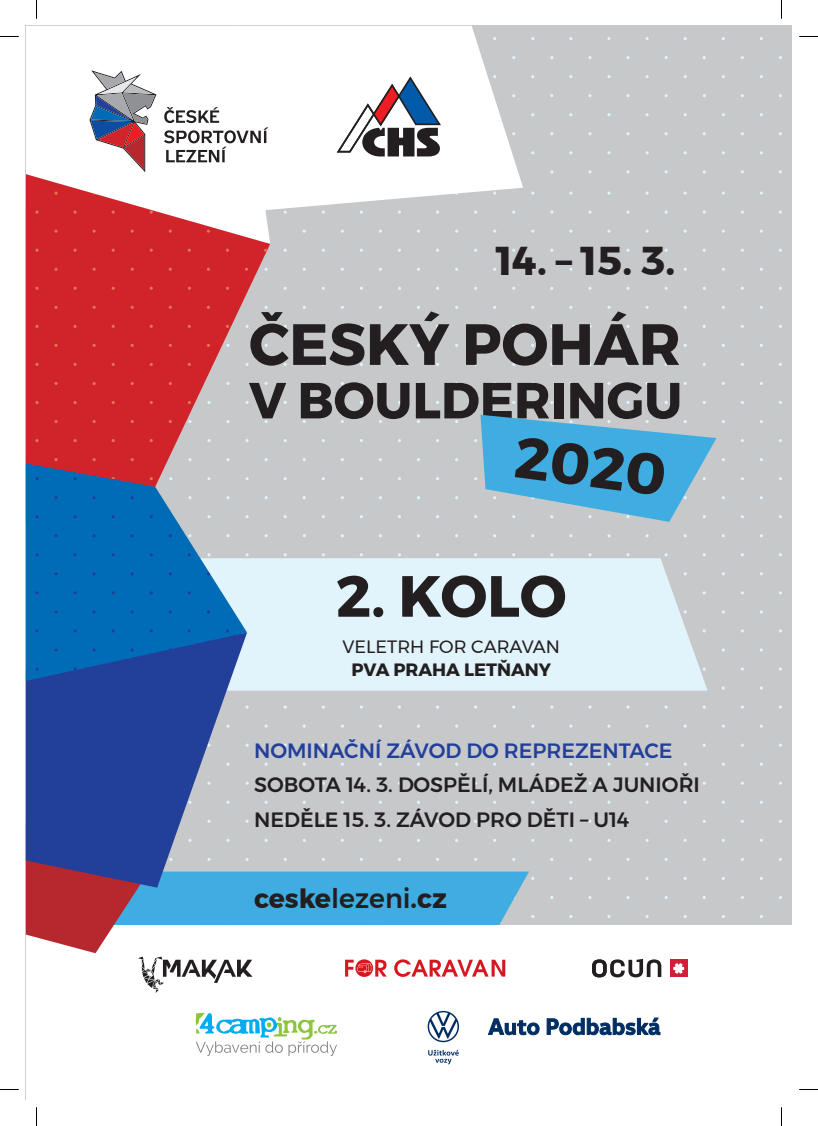
<style>
.page{position:relative;width:818px;height:1126px;background:#fff}
.page>*{position:absolute;margin:0;border:0;box-sizing:border-box;transform-origin:0 0}
.t1{font:700 58px "Montserrat";color:#231f20}
.t2{font:700 57.88px "Montserrat";color:#231f20}
.t3{font:700 50.62px "Montserrat";color:#231f20}
.t4{font:700 40.12px "Montserrat";color:#231f20}
.t5{font:700 26.75px "Montserrat";color:#231f20}
.t6{font:500 20.62px/34.4px "Montserrat";color:#231f20}
.t7{font:500 20.62px "Montserrat";color:#223f99}
.t8{font:17.88px "Montserrat";color:#231f20}
.t9{font:700 17.88px "Montserrat";color:#231f20}
.s1{font-weight:500}
</style>
<div class="page">
<div style="left:26px;top:26px;width:765px;height:1073px;background:#c7c8ca"></div>
<div style="left:247px;top:558px;width:460px;height:132px;background:#e1f4fc"></div>
<div style="left:176px;top:871px;width:352px;height:53px;background:#40ade2"></div>
<div style="left:26px;top:924px;width:765px;height:175px;background:#fff"></div>
<div style="left:26px;top:26px;width:205px;height:148px;background:#fff"></div>
<svg style="left:26px;top:174px;width:244px;height:345px;fill:#d1232a"></svg>
<svg style="left:231px;top:26px;width:292px;height:184px;fill:#fff"></svg>
<svg style="left:26px;top:887px;width:150px;height:67px"></svg>
<svg style="left:26px;top:681px;width:221px;height:206px;fill:#223f99"></svg>
<svg style="left:26px;top:463px;width:221px;height:218px;fill:#006cb7"></svg>
<svg style="left:54px;top:496px;width:4px;height:3px"></svg>
<svg style="left:35px;top:515px;width:4px;height:3px"></svg>
<svg style="left:73px;top:515px;width:4px;height:3px"></svg>
<svg style="left:92px;top:496px;width:4px;height:3px"></svg>
<svg style="left:130px;top:496px;width:4px;height:3px"></svg>
<svg style="left:111px;top:515px;width:4px;height:3px"></svg>
<svg style="left:54px;top:534px;width:4px;height:3px"></svg>
<svg style="left:92px;top:534px;width:4px;height:3px"></svg>
<svg style="left:130px;top:534px;width:4px;height:3px"></svg>
<svg style="left:35px;top:553px;width:4px;height:3px"></svg>
<svg style="left:73px;top:553px;width:4px;height:3px"></svg>
<svg style="left:111px;top:553px;width:4px;height:3px"></svg>
<svg style="left:54px;top:572px;width:4px;height:3px"></svg>
<svg style="left:35px;top:591px;width:4px;height:3px"></svg>
<svg style="left:73px;top:591px;width:4px;height:3px"></svg>
<svg style="left:92px;top:572px;width:4px;height:3px"></svg>
<svg style="left:130px;top:572px;width:4px;height:3px"></svg>
<svg style="left:111px;top:591px;width:4px;height:3px"></svg>
<svg style="left:54px;top:610px;width:4px;height:3px"></svg>
<svg style="left:92px;top:610px;width:4px;height:3px"></svg>
<svg style="left:130px;top:610px;width:4px;height:3px"></svg>
<svg style="left:35px;top:629px;width:4px;height:3px"></svg>
<svg style="left:73px;top:629px;width:4px;height:3px"></svg>
<svg style="left:111px;top:629px;width:4px;height:3px"></svg>
<svg style="left:54px;top:648px;width:4px;height:3px"></svg>
<svg style="left:35px;top:667px;width:4px;height:3px"></svg>
<svg style="left:73px;top:667px;width:4px;height:3px"></svg>
<svg style="left:92px;top:648px;width:4px;height:3px"></svg>
<svg style="left:130px;top:648px;width:4px;height:3px"></svg>
<svg style="left:111px;top:667px;width:4px;height:3px"></svg>
<svg style="left:54px;top:191px;width:4px;height:4px"></svg>
<svg style="left:35px;top:210px;width:4px;height:4px"></svg>
<svg style="left:73px;top:210px;width:4px;height:4px"></svg>
<svg style="left:92px;top:191px;width:4px;height:4px"></svg>
<svg style="left:130px;top:191px;width:4px;height:4px"></svg>
<svg style="left:111px;top:210px;width:4px;height:4px"></svg>
<svg style="left:150px;top:210px;width:3px;height:4px"></svg>
<svg style="left:169px;top:191px;width:3px;height:4px"></svg>
<svg style="left:207px;top:191px;width:3px;height:4px"></svg>
<svg style="left:188px;top:210px;width:3px;height:4px"></svg>
<svg style="left:226px;top:210px;width:3px;height:4px"></svg>
<svg style="left:245px;top:191px;width:3px;height:4px"></svg>
<svg style="left:264px;top:210px;width:3px;height:4px"></svg>
<svg style="left:54px;top:229px;width:4px;height:4px"></svg>
<svg style="left:92px;top:229px;width:4px;height:4px"></svg>
<svg style="left:130px;top:229px;width:4px;height:4px"></svg>
<svg style="left:169px;top:229px;width:3px;height:4px"></svg>
<svg style="left:207px;top:229px;width:3px;height:4px"></svg>
<svg style="left:245px;top:229px;width:3px;height:4px"></svg>
<svg style="left:35px;top:248px;width:4px;height:4px"></svg>
<svg style="left:73px;top:248px;width:4px;height:4px"></svg>
<svg style="left:111px;top:248px;width:4px;height:4px"></svg>
<svg style="left:150px;top:248px;width:3px;height:4px"></svg>
<svg style="left:188px;top:248px;width:3px;height:4px"></svg>
<svg style="left:226px;top:248px;width:3px;height:4px"></svg>
<svg style="left:264px;top:248px;width:3px;height:4px"></svg>
<svg style="left:54px;top:267px;width:4px;height:4px"></svg>
<svg style="left:35px;top:287px;width:4px;height:3px"></svg>
<svg style="left:73px;top:287px;width:4px;height:3px"></svg>
<svg style="left:92px;top:267px;width:4px;height:4px"></svg>
<svg style="left:130px;top:267px;width:4px;height:4px"></svg>
<svg style="left:111px;top:287px;width:4px;height:3px"></svg>
<svg style="left:169px;top:267px;width:3px;height:4px"></svg>
<svg style="left:207px;top:267px;width:3px;height:4px"></svg>
<svg style="left:245px;top:267px;width:3px;height:4px"></svg>
<svg style="left:54px;top:306px;width:4px;height:3px"></svg>
<svg style="left:92px;top:306px;width:4px;height:3px"></svg>
<svg style="left:130px;top:306px;width:4px;height:3px"></svg>
<svg style="left:35px;top:325px;width:4px;height:3px"></svg>
<svg style="left:73px;top:325px;width:4px;height:3px"></svg>
<svg style="left:111px;top:325px;width:4px;height:3px"></svg>
<svg style="left:54px;top:344px;width:4px;height:3px"></svg>
<svg style="left:35px;top:363px;width:4px;height:3px"></svg>
<svg style="left:73px;top:363px;width:4px;height:3px"></svg>
<svg style="left:92px;top:344px;width:4px;height:3px"></svg>
<svg style="left:130px;top:344px;width:4px;height:3px"></svg>
<svg style="left:111px;top:363px;width:4px;height:3px"></svg>
<svg style="left:54px;top:382px;width:4px;height:3px"></svg>
<svg style="left:92px;top:382px;width:4px;height:3px"></svg>
<svg style="left:130px;top:382px;width:4px;height:3px"></svg>
<svg style="left:35px;top:401px;width:4px;height:3px"></svg>
<svg style="left:73px;top:401px;width:4px;height:3px"></svg>
<svg style="left:111px;top:401px;width:4px;height:3px"></svg>
<svg style="left:54px;top:420px;width:4px;height:3px"></svg>
<svg style="left:35px;top:439px;width:4px;height:3px"></svg>
<svg style="left:73px;top:439px;width:4px;height:3px"></svg>
<svg style="left:92px;top:420px;width:4px;height:3px"></svg>
<svg style="left:130px;top:420px;width:4px;height:3px"></svg>
<svg style="left:111px;top:439px;width:4px;height:3px"></svg>
<svg style="left:54px;top:458px;width:4px;height:3px"></svg>
<svg style="left:92px;top:458px;width:4px;height:3px"></svg>
<svg style="left:130px;top:458px;width:4px;height:3px"></svg>
<svg style="left:35px;top:477px;width:4px;height:3px"></svg>
<svg style="left:73px;top:477px;width:4px;height:3px"></svg>
<svg style="left:111px;top:477px;width:4px;height:3px"></svg>
<svg style="left:89px;top:70px;width:67px;height:103px"></svg>
<svg style="left:164px;top:107px;width:32px;height:16px"></svg>
<svg style="left:198px;top:107px;width:21px;height:16px"></svg>
<svg style="left:164px;top:130px;width:34px;height:13px"></svg>
<svg style="left:236px;top:127px;width:32px;height:16px"></svg>
<svg style="left:166px;top:150px;width:30px;height:12px"></svg>
<svg style="left:198px;top:130px;width:38px;height:32px"></svg>
<svg style="left:474px;top:415px;width:242px;height:107px"></svg>
<svg style="left:514px;top:437px;width:74px;height:48px"></svg>
<svg style="left:588px;top:439px;width:76px;height:60px"></svg>
<svg style="left:439px;top:75px;width:3px;height:51px"></svg>
<svg style="left:335px;top:75px;width:104px;height:81px"></svg>
<svg style="left:427px;top:1010px;width:31px;height:32px"></svg>
<svg style="left:428px;top:1049px;width:30px;height:16px"></svg>
<svg style="left:488px;top:1018px;width:51px;height:16px"></svg>
<svg style="left:546px;top:1017px;width:52px;height:17px"></svg>
<svg style="left:599px;top:1017px;width:46px;height:17px"></svg>
<svg style="left:645px;top:1017px;width:16px;height:17px"></svg>
<svg style="left:592px;top:959px;width:50px;height:18px"></svg>
<svg style="left:646px;top:959px;width:41px;height:17px"></svg>
<svg style="left:394px;top:959px;width:41px;height:17px"></svg>
<svg style="left:435px;top:959px;width:70px;height:17px"></svg>
<svg style="left:345px;top:959px;width:41px;height:17px"></svg>
<svg style="left:195px;top:1012px;width:31px;height:21px"></svg>
<svg style="left:196px;top:1041px;width:35px;height:14px"></svg>
<svg style="left:226px;top:1018px;width:38px;height:34px"></svg>
<svg style="left:264px;top:1017px;width:73px;height:38px"></svg>
<svg style="left:321px;top:1044px;width:16px;height:11px"></svg>
<svg style="left:131px;top:952px;width:38px;height:41px"></svg>
<svg style="left:213px;top:959px;width:39px;height:23px"></svg>
<svg style="left:169px;top:952px;width:48px;height:26px"></svg>
<svg style="left:0;top:36px;width:19px;height:1px"></svg>
<svg style="left:799px;top:36px;width:18px;height:1px"></svg>
<svg style="left:0;top:1089px;width:19px;height:1px"></svg>
<svg style="left:799px;top:1089px;width:18px;height:1px"></svg>
<svg style="left:36px;top:0;width:1px;height:19px"></svg>
<svg style="left:36px;top:1107px;width:1px;height:18px"></svg>
<h3 class="t4" style="left:496px;top:228px;width:180px">14. – 15. 3.</h3>
<h1 class="t1" style="left:249px;top:298px;width:433px">ČESKÝ POHÁR</h1>
<h3 class="t3" style="left:249px;top:360px;width:434px">V BOULDERINGU</h3>
<h2 class="t2" style="left:336px;top:549px;width:232px">2. KOLO</h2>
<p class="t8" style="left:342px;top:633px;width:219px">VELETRH FOR CARAVAN</p>
<p class="t9" style="left:351px;top:655px;width:201px">PVA PRAHA LETŇANY</p>
<p class="t7" style="left:254px;top:734px;width:420px">NOMINAČNÍ ZÁVOD DO REPREZENTACE</p>
<p class="t6" style="left:254px;top:767px;width:447px">SOBOTA 14. 3. DOSPĚLÍ, MLÁDEŽ A JUNIOŘI<br>NEDĚLE 15. 3. ZÁVOD PRO DĚTI – U14</p>
<p class="t5" style="left:254px;top:876px;width:194px">ceske<span class="s1">lezeni</span>.cz</p>
</div>
